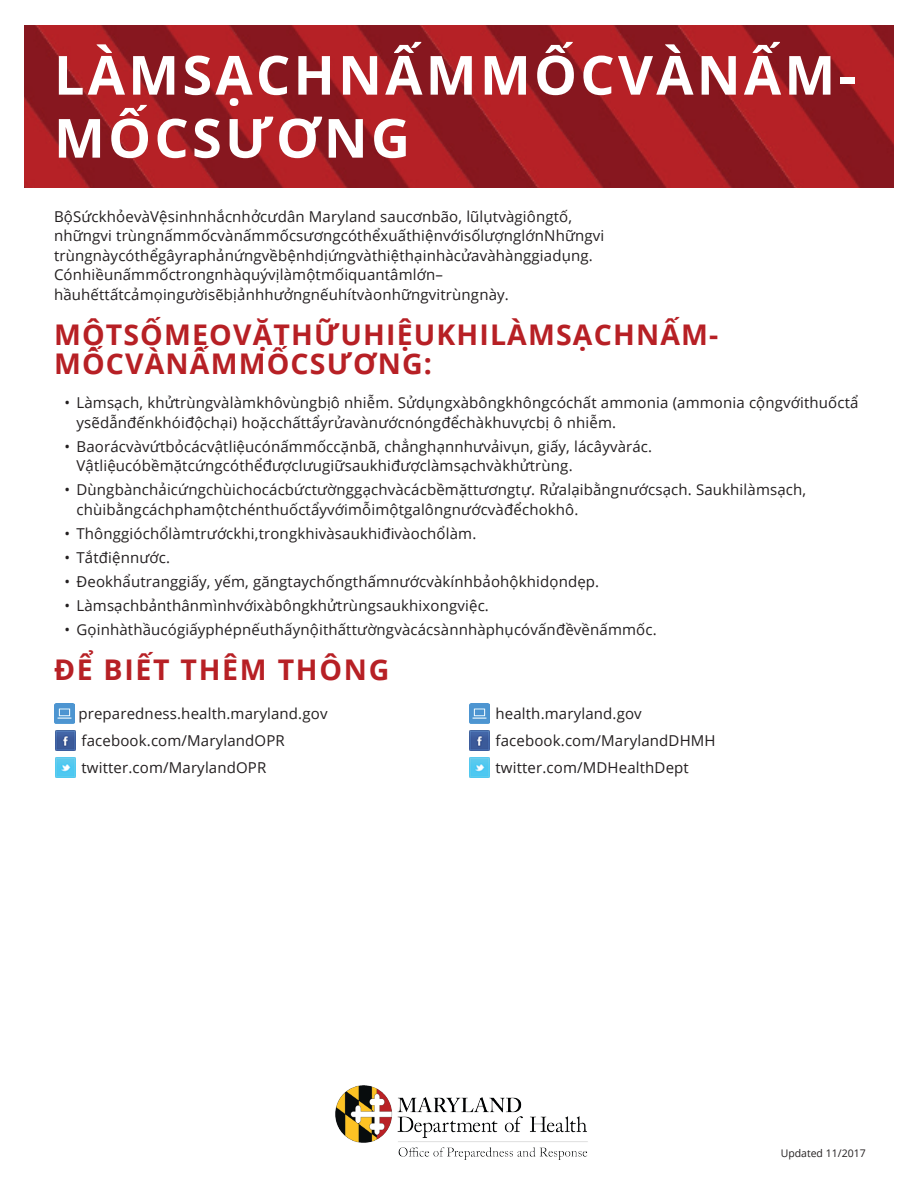
<style>
.page{position:relative;width:918px;height:1188px;background:#fff}
.page>*{position:absolute;margin:0;border:0;box-sizing:border-box;transform-origin:0 0}
.t1{font:700 54px/63px "Open Sans";letter-spacing:.06em;color:#fff}
.t2{font:700 28.5px/28.5px "Open Sans";letter-spacing:.04em;color:#b72025}
.t3{font:700 28.5px "Open Sans";letter-spacing:.06em;color:#b72025}
.t4{font:15px/19.5px "Open Sans";letter-spacing:.01em;color:#231f20}
.t5{font:10.5px "Open Sans";color:#231f20}
</style>
<div class="page">
<img style="left:335px;top:1086px;width:253px;height:74px">
<img style="left:25px;top:26px;width:868px;height:161px">
<img style="left:54px;top:704px;width:20px;height:19px">
<img style="left:56px;top:731px;width:20px;height:19px">
<img style="left:56px;top:758px;width:20px;height:19px">
<img style="left:470px;top:704px;width:20px;height:19px">
<img style="left:470px;top:731px;width:20px;height:19px">
<img style="left:470px;top:758px;width:20px;height:19px">
<p class="t1" style="left:54px;top:42px;width:803px">LÀMSẠCHNẤMMỐCVÀNẤM-<br>MỐCSƯƠNG</p>
<p class="t4" style="left:54px;top:206px;width:552px">BộSứckhỏevàVệsinhnhắcnhởcưdân Maryland saucơnbão, lũlụtvàgiôngtố, nhữngvi trùngnấmmốcvànấmmốcsươngcóthểxuấthiệnvớisốlượnglớnNhữngvi trùngnàycóthểgâyraphảnứngvềbệnhdịứngvàthiệthạinhàcửavàhànggiadụng.<br>Cónhiềunấmmốctrongnhàquývịlàmộtmốiquantâmlớn– hầuhếttấtcảmọingườisẽbịảnhhưởngnếuhítvàonhữngvitrùngnày.</p>
<p class="t2" style="left:54px;top:320px;width:666px">MỘTSỐMẸOVẶTHỮUHIỆUKHILÀMSẠCHNẤM-<br>MỐCVÀNẤMMỐCSƯƠNG:</p>
<p class="t4" style="left:76px;top:393px;width:784px;text-indent:-12px">• Làmsạch, khửtrùngvàlàmkhôvùngbịô nhiễm. Sửdụngxàbôngkhôngcóchất ammonia (ammonia cộngvớithuốctẩ ysẽdẫnđếnkhóiđộchại) hoặcchấttẩyrửavànướcnóngđểchàkhuvựcbị ô nhiễm.</p>
<p class="t4" style="left:76px;top:436px;width:577px;text-indent:-12px">• Baorácvàvứtbỏcácvậtliệucónấmmốccặnbã, chẳnghạnnhưvảivụn, giấy, lácâyvàrác.<br>Vậtliệucóbềmặtcứngcóthểđượclưugiữsaukhiđượclàmsạchvàkhửtrùng.</p>
<p class="t4" style="left:76px;top:480px;width:731px;text-indent:-12px">• Dùngbànchảicứngchùichocácbứctườnggạchvàcácbềmặttươngtự. Rửalạibằngnướcsạch. Saukhilàmsạch, chùibằngcáchphamộtchénthuốctẩyvớimỗimộtgalôngnướcvàđểchokhô.</p>
<p class="t4" style="left:64px;top:523px;width:413px">• Thônggióchổlàmtrướckhi,trongkhivàsaukhiđivàochổlàm.</p>
<p class="t4" style="left:64px;top:547px;width:107px">• Tắtđiệnnước.</p>
<p class="t4" style="left:64px;top:571px;width:536px">• Đeokhẩutranggiấy, yếm, găngtaychốngthấmnướcvàkínhbảohộkhidọndẹp.</p>
<p class="t4" style="left:64px;top:595px;width:426px">• Làmsạchbảnthânmìnhvớixàbôngkhửtrùngsaukhixongviệc.</p>
<p class="t4" style="left:64px;top:619px;width:594px">• Gọinhàthầucógiấyphépnếuthấynộithấttườngvàcácsànnhàphụcóvấnđềvềnấmmốc.</p>
<p class="t3" style="left:54px;top:650px;width:337px">ĐỂ BIẾT THÊM THÔNG</p>
<p class="t4" style="left:78px;top:703px;width:251px">preparedness.health.maryland.gov</p>
<p class="t4" style="left:82px;top:730px;width:205px">facebook.com/MarylandOPR</p>
<p class="t4" style="left:82px;top:757px;width:186px">twitter.com/MarylandOPR</p>
<p class="t4" style="left:496px;top:703px;width:148px">health.maryland.gov</p>
<p class="t4" style="left:496px;top:730px;width:222px">facebook.com/MarylandDHMH</p>
<p class="t4" style="left:496px;top:757px;width:195px">twitter.com/MDHealthDept</p>
<p class="t5" style="left:781px;top:1146px;width:87px">Updated 11/2017</p>
</div>
